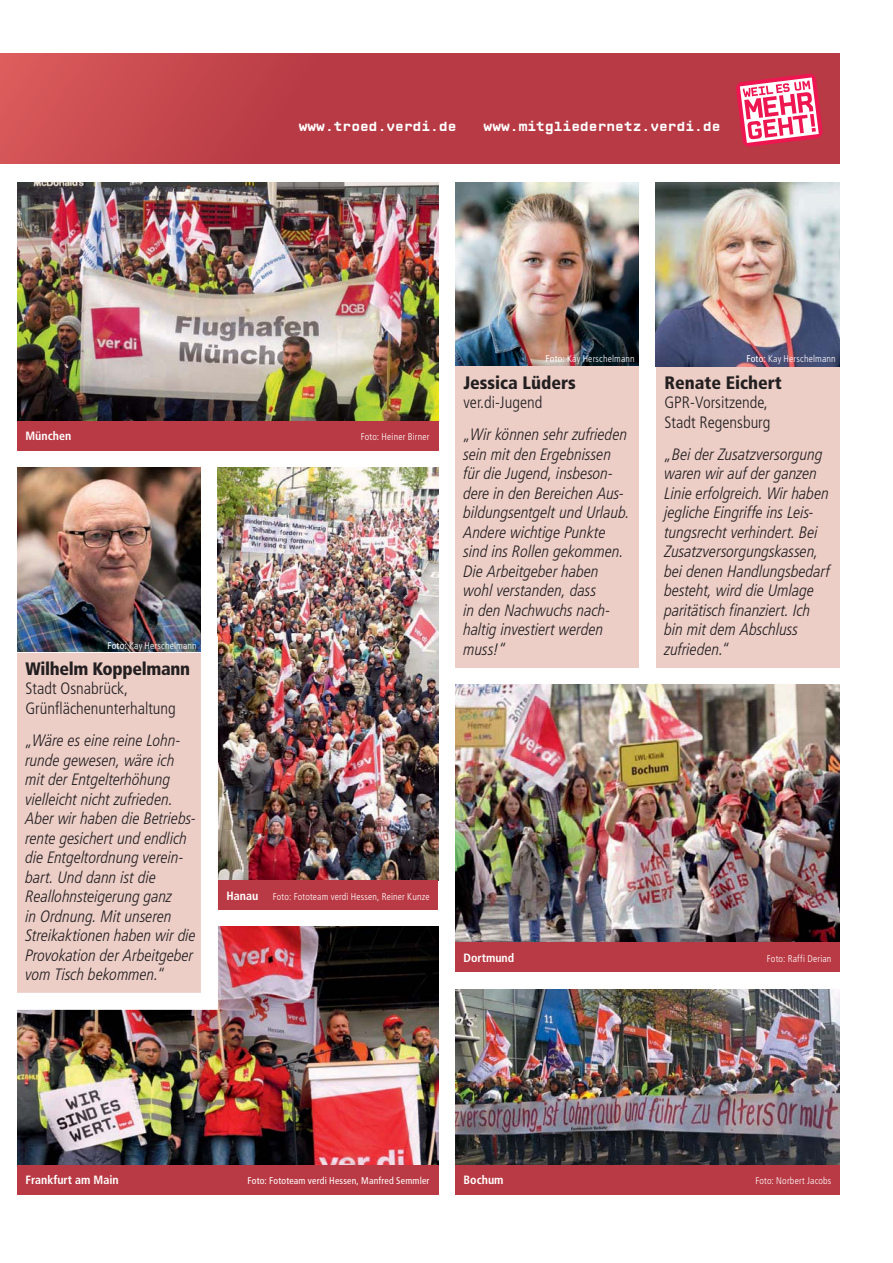
<style>
.page{position:relative;width:893px;height:1263px;background:#fff}
.page>*{position:absolute;margin:0;border:0;box-sizing:border-box;transform-origin:0 0}
.t1{font:900 condensed 18px "Frutiger LT Pro";color:#231f20}
.t2{font:900 condensed 18px "Frutiger LT Pro";letter-spacing:-.02em;color:#231f20}
.t3{font:italic 300 condensed 16.5px/19.5px "Frutiger LT Pro";color:#231f20}
.t4{font:300 condensed 16.5px/19.5px "Frutiger LT Pro";color:#231f20}
.t5{font:700 13.5px "CP Mono.v 07";color:#fff}
.t6{font:700 condensed 12px "Frutiger LT Pro";color:#fff}
.t7{font:300 condensed 9.75px "Frutiger LT Pro";letter-spacing:.015em;color:#fff}
.t8{font:condensed 9.75px "Frutiger LT Pro";letter-spacing:.02em;color:#fff}
.s1{font-weight:400}
.s2{font-weight:700;font-size:12px}
</style>
<div class="page">
<img style="left:17px;top:927px;width:421px;height:238px">
<div style="left:17px;top:1165px;width:421px;height:30px;background:#b93a44"></div>
<img style="left:218px;top:468px;width:220px;height:412px">
<div style="left:218px;top:880px;width:220px;height:30px;background:#b93a44"></div>
<svg style="left:0;top:53px;width:840px;height:111px;background:#bd4048"></svg>
<svg style="left:736px;top:73px;width:87px;height:74px"></svg>
<img style="left:455px;top:685px;width:385px;height:258px">
<img style="left:455px;top:989px;width:385px;height:176px">
<div style="left:455px;top:1165px;width:385px;height:30px;background:#b93a44"></div>
<img style="left:17px;top:183px;width:421px;height:238px">
<div style="left:17px;top:421px;width:421px;height:30px;background:#b93a44"></div>
<div style="left:455px;top:943px;width:385px;height:29px;background:#b93a44"></div>
<svg style="left:17px;top:627px;width:209px;height:391px;background:#ead0cb"></svg>
<img style="left:17px;top:468px;width:184px;height:184px">
<img style="left:455px;top:183px;width:184px;height:184px">
<div style="left:455px;top:367px;width:184px;height:301px;background:#eccec7"></div>
<div style="left:656px;top:367px;width:184px;height:301px;background:#eccec7"></div>
<img style="left:656px;top:183px;width:184px;height:184px">
<p class="t5" style="left:299px;top:121px;width:159px">www.troed.verdi.de</p>
<p class="t5" style="left:484px;top:121px;width:238px">www.mitgliedernetz.verdi.de</p>
<p class="t6" style="left:26px;top:432px;width:47px">München</p>
<p class="t7" style="left:361px;top:433px;width:70px">Foto: Heiner Birner</p>
<p class="t7" style="left:107px;top:642px;width:91px"><span class="s1">Foto:</span> Kay Herschelmann</p>
<p class="t2" style="left:26px;top:662px;width:166px">Wilhelm Koppelmann</p>
<p class="t4" style="left:26px;top:681px;width:152px">Stadt Osnabrück,<br>Grünflächenunterhaltung</p>
<p class="t3" style="left:26px;top:732px;width:172px">„Wäre es eine reine Lohn&shy;runde gewesen, wäre ich mit der Entgelterhöhung vielleicht nicht zufrieden.<br>Aber wir haben die Betriebs&shy;rente gesichert und endlich die Entgeltordnung verein&shy;bart. Und dann ist die<br>Reallohnsteigerung ganz<br>in Ordnung. Mit unseren<br>Streikaktionen haben wir die<br>Provokation der Arbeitgeber vom Tisch bekommen.“</p>
<p class="t7" style="left:226px;top:893px;width:205px"><span class="s2">Hanau</span> Foto: Fototeam verdi Hessen, Reiner Kunze</p>
<p class="t7" style="left:545px;top:355px;width:91px"><span class="s1">Foto:</span> Kay Herschelmann</p>
<p class="t7" style="left:746px;top:355px;width:91px"><span class="s1">Foto:</span> Kay Herschelmann</p>
<p class="t1" style="left:463px;top:376px;width:114px">Jessica Lüders</p>
<p class="t4" style="left:463px;top:394px;width:80px">ver.di-Jugend</p>
<p class="t3" style="left:463px;top:426px;width:168px">„Wir können sehr zufrieden sein mit den Ergebnissen für die Jugend, insbeson&shy;dere in den Bereichen Aus&shy;bildungsentgelt und Urlaub.<br>Andere wichtige Punkte sind ins Rollen gekommen.<br>Die Arbeitgeber haben wohl verstanden, dass<br>in den Nachwuchs nach&shy;haltig investiert werden muss!“</p>
<p class="t1" style="left:664px;top:376px;width:119px">Renate Eichert</p>
<p class="t4" style="left:664px;top:394px;width:108px">GPR-Vorsitzende,<br>Stadt Regensburg</p>
<p class="t3" style="left:664px;top:446px;width:167px">„Bei der Zusatzversorgung waren wir auf der ganzen<br>Linie erfolgreich. Wir haben jegliche Eingriffe ins Leis&shy;tungsrecht verhindert. Bei<br>Zusatzversorgungskassen, bei denen Handlungsbedarf besteht, wird die Umlage paritätisch finanziert. Ich bin mit dem Abschluss zufrieden.“</p>
<p class="t6" style="left:463px;top:953px;width:52px">Dortmund</p>
<p class="t7" style="left:767px;top:955px;width:66px">Foto: Raffi Derian</p>
<p class="t6" style="left:26px;top:1176px;width:95px">Frankfurt am Main</p>
<p class="t8" style="left:247px;top:1177px;width:183px">Foto: Fototeam verdi Hessen, Manfred Semmler</p>
<p class="t6" style="left:463px;top:1176px;width:42px">Bochum</p>
<p class="t7" style="left:755px;top:1177px;width:78px">Foto: Norbert Jacobs</p>
</div>
